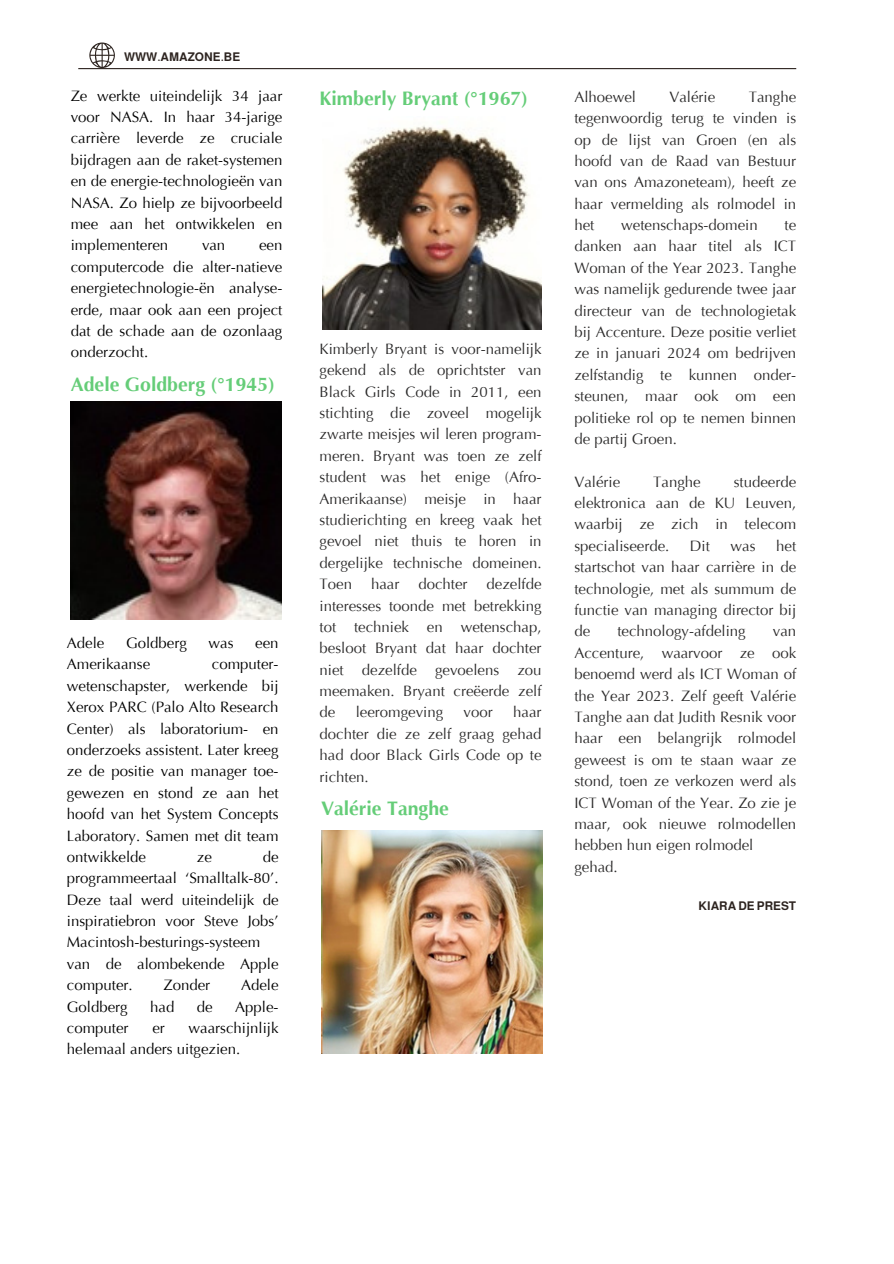
<style>
.page{position:relative;width:894px;height:1264px;background:#fff}
.page>*{position:absolute;margin:0;border:0;box-sizing:border-box;transform-origin:0 0}
.t1{font:700 19.5px "Optima LT Pro";color:#65cd78}
.t2{font:15px/21.3px "Optima LT Pro";color:#2b2a2a;text-align:justify}
.t3{font:15px/21.3px "Optima LT Pro";color:#000;text-align:justify}
.t4{font:700 12px "Almarai";color:#2d2420}
</style>
<div class="page">
<svg style="left:89px;top:43px;width:26px;height:25px"></svg>
<hr style="left:78px;top:68px;width:718px;height:1px;background:#2d2420">
<img style="left:70px;top:401px;width:212px;height:218px">
<img style="left:322px;top:122px;width:219px;height:207px">
<img style="left:321px;top:830px;width:221px;height:223px">
<h2 class="t4" style="left:124px;top:50px;width:117px">WWW.AMAZONE.BE</h2>
<h1 class="t3" style="left:71px;top:86px;width:213px">Ze werkte uiteindelijk 34 jaar voor NASA. In haar 34-jarige carrière leverde ze cruciale bijdragen aan de raket-systemen en de energie-technologieën van NASA. Zo hielp ze bijvoorbeeld mee aan het ontwikkelen en implementeren</h1>
<h1 class="t3" style="left:71px;top:236px;width:213px;text-indent:188px">een computercode die alter-natieve energietechnologie-ën analyse&shy;erde, maar ook aan een project dat de schade aan de ozonlaag onderzocht.</h1>
<h1 class="t3" style="left:202px;top:236px;width:25px">van</h1>
<p class="t1" style="left:71px;top:377px;width:205px">Adele Goldberg (°1945)</p>
<p class="t3" style="left:67px;top:634px;width:39px">Adele</p>
<p class="t3" style="left:126px;top:634px;width:62px">Goldberg</p>
<p class="t3" style="left:208px;top:634px;width:26px">was</p>
<p class="t3" style="left:255px;top:634px;width:25px">een</p>
<p class="t3" style="left:67px;top:655px;width:85px">Amerikaanse</p>
<p class="t3" style="left:67px;top:655px;width:213px;text-indent:145px">computer&shy;wetenschapster, werkende bij Xerox PARC (Palo Alto Research Center) als laboratorium- en onderzoeks assistent. Later kreeg ze de positie van manager toe&shy;gewezen en stond ze aan het hoofd van het System Concepts Laboratory. Samen met dit team ontwikkelde</p>
<p class="t3" style="left:67px;top:847px;width:213px;text-align:left;text-indent:196px">de programmeertaal ‘Smalltalk-80’.<br>Deze taal werd uiteindelijk de inspiratiebron voor Steve Jobs’<br>Macintosh-besturings-systeem van de alombekende Apple computer.</p>
<p class="t3" style="left:197px;top:847px;width:16px">ze</p>
<p class="t3" style="left:163px;top:976px;width:48px">Zonder</p>
<p class="t3" style="left:241px;top:976px;width:39px">Adele</p>
<p class="t3" style="left:67px;top:997px;width:62px">Goldberg</p>
<p class="t3" style="left:150px;top:997px;width:26px">had</p>
<p class="t3" style="left:197px;top:997px;width:17px">de</p>
<p class="t3" style="left:235px;top:997px;width:45px">Apple-</p>
<p class="t3" style="left:67px;top:1018px;width:63px">computer</p>
<p class="t3" style="left:152px;top:1018px;width:14px">er</p>
<p class="t3" style="left:67px;top:1018px;width:213px;text-indent:122px">waarschijnlijk helemaal anders uitgezien.</p>
<h1 class="t1" style="left:319px;top:90px;width:210px">Kimberly Bryant (°1967)</h1>
<p class="t2" style="left:319px;top:340px;width:223px">Kimberly Bryant is voor-namelijk gekend als de oprichtster van Black Girls Code in 2011, een stichting die zoveel mogelijk zwarte meisjes wil leren program&shy;meren. Bryant was toen ze zelf student was het enige (Afro-Amerikaanse) meisje in haar studierichting en kreeg vaak het gevoel niet thuis te horen in dergelijke technische domeinen.<br>Toen</p>
<p class="t2" style="left:319px;top:575px;width:223px;text-indent:167px">dezelfde interesses toonde met betrekking tot techniek en wetenschap, besloot Bryant dat haar dochter niet dezelfde gevoelens zou meemaken. Bryant creëerde zelf de</p>
<p class="t2" style="left:371px;top:575px;width:30px">haar</p>
<p class="t2" style="left:418px;top:575px;width:51px">dochter</p>
<p class="t2" style="left:319px;top:703px;width:223px;text-indent:193px">haar dochter die ze zelf graag gehad had door Black Girls Code op te richten.</p>
<p class="t2" style="left:356px;top:703px;width:89px">leeromgeving</p>
<p class="t2" style="left:463px;top:703px;width:31px">voor</p>
<h2 class="t1" style="left:321px;top:800px;width:129px">Valérie Tanghe</h2>
<h2 class="t2" style="left:574px;top:88px;width:63px">Alhoewel</h2>
<h2 class="t2" style="left:669px;top:88px;width:47px">Valérie</h2>
<h2 class="t2" style="left:574px;top:88px;width:223px;text-indent:174px">Tanghe tegenwoordig terug te vinden is op de lijst van Groen (en als hoofd van de Raad van Bestuur van ons Amazoneteam), heeft ze haar vermelding als rolmodel in het</h2>
<h2 class="t2" style="left:621px;top:216px;width:138px">wetenschaps-domein</h2>
<h2 class="t2" style="left:574px;top:216px;width:223px;text-indent:210px">te danken aan haar titel als ICT Woman of the Year 2023. Tanghe was namelijk gedurende twee jaar directeur van de technologietak bij Accenture. Deze positie verliet ze in januari 2024 om bedrijven zelfstandig te kunnen onder&shy;steunen, maar ook om een politieke rol op te nemen binnen de partij Groen.</h2>
<h1 class="t2" style="left:574px;top:472px;width:47px">Valérie</h1>
<h1 class="t2" style="left:653px;top:472px;width:49px">Tanghe</h1>
<h1 class="t2" style="left:574px;top:472px;width:223px;text-indent:159px">studeerde elektronica aan de KU Leuven, waarbij ze zich in telecom specialiseerde.</h1>
<h1 class="t2" style="left:574px;top:536px;width:223px;text-indent:202px">het startschot van haar carrière in de technologie, met als summum de functie van managing director bij de</h1>
<h1 class="t2" style="left:689px;top:536px;width:21px">Dit</h1>
<h1 class="t2" style="left:730px;top:536px;width:26px">was</h1>
<h1 class="t2" style="left:617px;top:622px;width:130px">technology-afdeling</h1>
<h1 class="t2" style="left:574px;top:622px;width:223px;text-align:left;text-indent:198px">van<br>Accenture, waarvoor ze ook benoemd werd als ICT Woman of the Year 2023. Zelf geeft Valérie<br>Tanghe aan dat Judith Resnik voor haar een belangrijk rolmodel geweest is om te staan waar ze stond, toen ze verkozen werd als<br>ICT Woman of the Year. Zo zie je maar, ook nieuwe rolmodellen hebben hun eigen rolmodel gehad.</h1>
<h2 class="t4" style="left:698px;top:899px;width:99px">KIARA DE PREST</h2>
</div>
